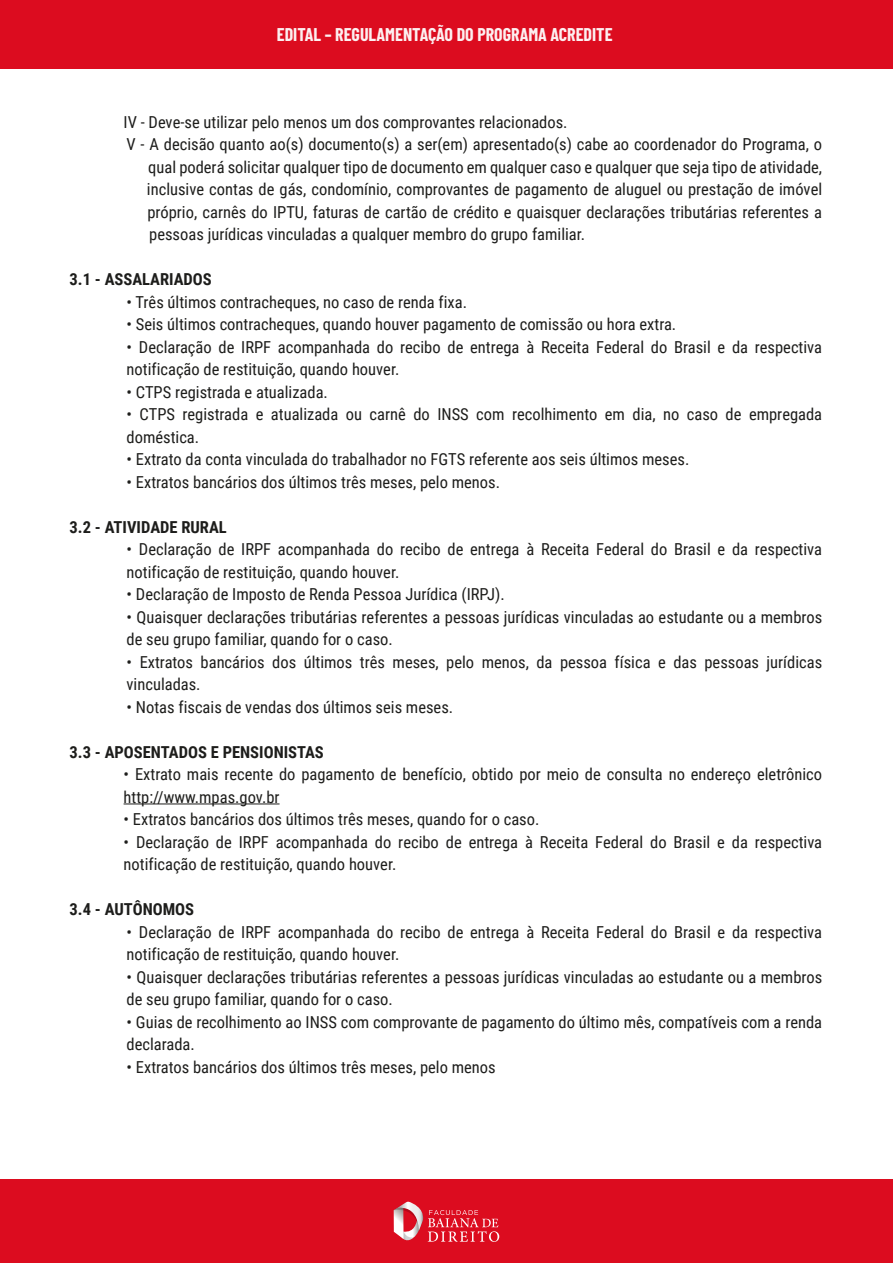
<style>
.page{position:relative;width:893px;height:1263px;background:#fff}
.page>*{position:absolute;margin:0;border:0;box-sizing:border-box;transform-origin:0 0}
.t1{font:700 18px "Barlow Condensed";color:#fdeff0}
.t2{font:16.5px/22.5px "Roboto Condensed";color:#1d1d1b}
.t3{font:700 16.5px "Roboto Condensed";color:#1d1d1b}
</style>
<div class="page">
<div style="left:0;top:0;width:893px;height:69px;background:#dc0c1f"></div>
<div style="left:0;top:1179px;width:893px;height:84px;background:#dc0c1f"></div>
<svg style="left:393px;top:1202px;width:106px;height:40px"></svg>
<hr style="left:124px;top:803px;width:156px;height:1px;background:#1d1d1b">
<p class="t1" style="left:277px;top:22px;width:337px">EDITAL – REGULAMENTAÇÃO DO PROGRAMA ACREDITE</p>
<p class="t2" style="left:124px;top:110px;width:445px">IV - Deve-se utilizar pelo menos um dos comprovantes relacionados.</p>
<p class="t2" style="left:127px;top:132px;width:697px">V - A decisão quanto ao(s) documento(s) a ser(em) apresentado(s) cabe ao coordenador do Programa, o</p>
<p class="t2" style="left:148px;top:155px;width:675px">qual poderá solicitar qualquer tipo de documento em qualquer caso e qualquer que seja tipo de atividade,</p>
<p class="t2" style="left:147px;top:177px;width:677px">inclusive contas de gás, condomínio, comprovantes de pagamento de aluguel ou prestação de imóvel</p>
<p class="t2" style="left:147px;top:200px;width:676px">próprio, carnês do IPTU, faturas de cartão de crédito e quaisquer declarações tributárias referentes a</p>
<p class="t2" style="left:149px;top:222px;width:437px">pessoas jurídicas vinculadas a qualquer membro do grupo familiar.</p>
<p class="t3" style="left:70px;top:268px;width:144px">3.1 - ASSALARIADOS</p>
<p class="t2" style="left:127px;top:290px;width:342px">• Três últimos contracheques, no caso de renda fixa.</p>
<p class="t2" style="left:127px;top:312px;width:551px">• Seis últimos contracheques, quando houver pagamento de comissão ou hora extra.</p>
<p class="t2" style="left:127px;top:335px;width:697px">• Declaração de IRPF acompanhada do recibo de entrega à Receita Federal do Brasil e da respectiva notificação de restituição, quando houver.</p>
<p class="t2" style="left:127px;top:380px;width:203px">• CTPS registrada e atualizada.</p>
<p class="t2" style="left:127px;top:402px;width:697px">• CTPS registrada e atualizada ou carnê do INSS com recolhimento em dia, no caso de empregada doméstica.</p>
<p class="t2" style="left:127px;top:447px;width:564px">• Extrato da conta vinculada do trabalhador no FGTS referente aos seis últimos meses.</p>
<p class="t2" style="left:127px;top:470px;width:375px">• Extratos bancários dos últimos três meses, pelo menos.</p>
<p class="t3" style="left:70px;top:515px;width:159px">3.2 - ATIVIDADE RURAL</p>
<p class="t2" style="left:127px;top:538px;width:697px">• Declaração de IRPF acompanhada do recibo de entrega à Receita Federal do Brasil e da respectiva notificação de restituição, quando houver.</p>
<p class="t2" style="left:127px;top:583px;width:380px">• Declaração de Imposto de Renda Pessoa Jurídica (IRPJ).</p>
<p class="t2" style="left:127px;top:605px;width:697px">• Quaisquer declarações tributárias referentes a pessoas jurídicas vinculadas ao estudante ou a membros de seu grupo familiar, quando for o caso.</p>
<p class="t2" style="left:127px;top:650px;width:697px">• Extratos bancários dos últimos três meses, pelo menos, da pessoa física e das pessoas jurídicas vinculadas.</p>
<p class="t2" style="left:127px;top:695px;width:328px">• Notas fiscais de vendas dos últimos seis meses.</p>
<p class="t3" style="left:70px;top:740px;width:256px">3.3 - APOSENTADOS E PENSIONISTAS</p>
<p class="t2" style="left:124px;top:763px;width:700px">• Extrato mais recente do pagamento de benefício, obtido por meio de consulta no endereço eletrônico http://www.mpas.gov.br</p>
<p class="t2" style="left:124px;top:807px;width:417px">• Extratos bancários dos últimos três meses, quando for o caso.</p>
<p class="t2" style="left:124px;top:830px;width:700px">• Declaração de IRPF acompanhada do recibo de entrega à Receita Federal do Brasil e da respectiva notificação de restituição, quando houver.</p>
<p class="t3" style="left:70px;top:898px;width:126px">3.4 - AUTÔNOMOS</p>
<p class="t2" style="left:127px;top:920px;width:697px">• Declaração de IRPF acompanhada do recibo de entrega à Receita Federal do Brasil e da respectiva notificação de restituição, quando houver.</p>
<p class="t2" style="left:127px;top:965px;width:697px">• Quaisquer declarações tributárias referentes a pessoas jurídicas vinculadas ao estudante ou a membros de seu grupo familiar, quando for o caso.</p>
<p class="t2" style="left:127px;top:1010px;width:697px">• Guias de recolhimento ao INSS com comprovante de pagamento do último mês, compatíveis com a renda declarada.</p>
<p class="t2" style="left:127px;top:1055px;width:371px">• Extratos bancários dos últimos três meses, pelo menos</p>
</div>
